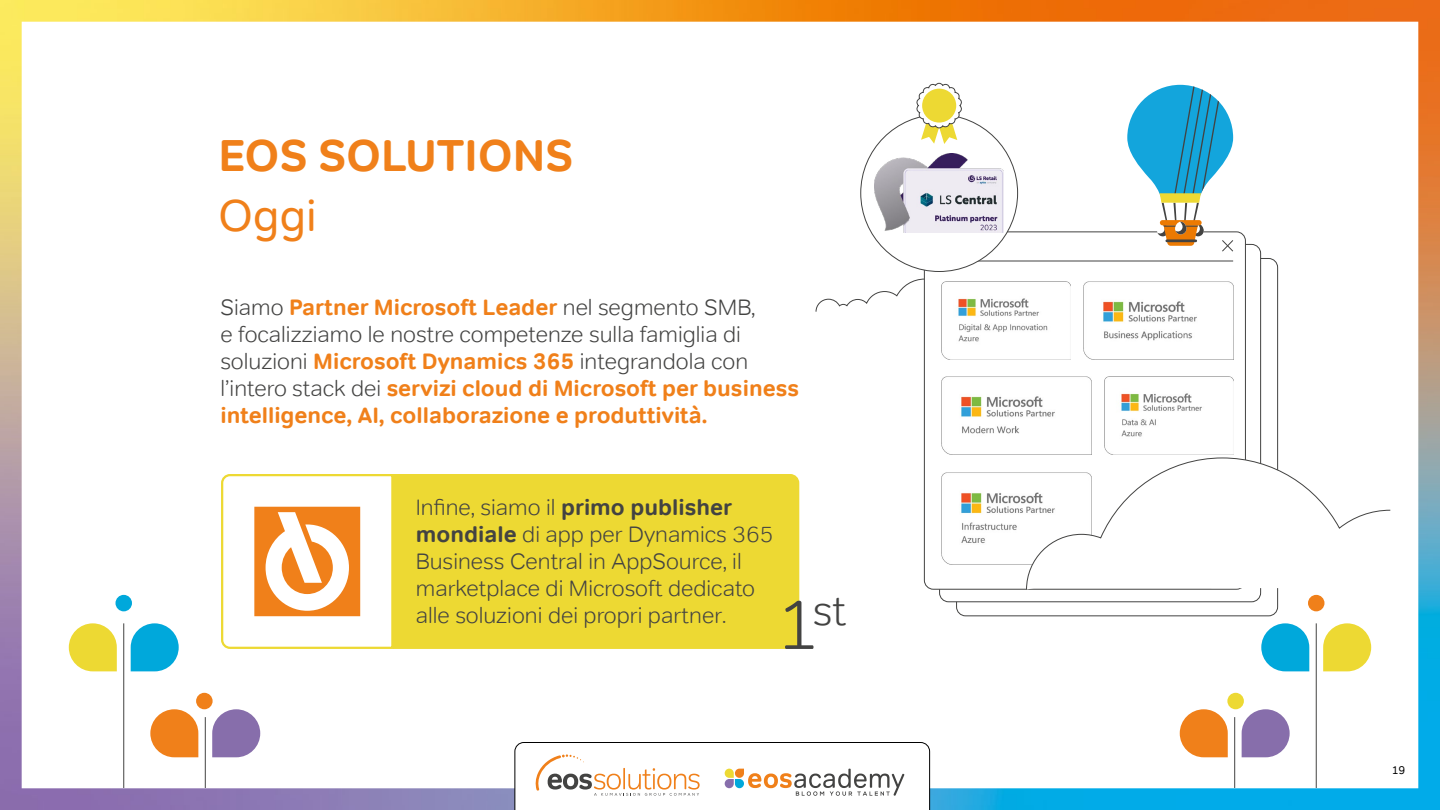
<style>
.page{position:relative;width:1440px;height:810px;background:#fff}
.page>*{position:absolute;margin:0;border:0;box-sizing:border-box;transform-origin:0 0}
.t1{font:700 45px "Tondo";color:#f0801a}
.t2{font:45px "Tondo";color:#f0801a}
.t3{font:300 41.55px "Tondo";color:#434342}
.t4{font:700 22.5px/27px "Tondo";color:#f0801a}
.t5{font:300 22.5px/27px "Tondo";color:#434342}
.t6{font:11.25px "Tondo";color:#000}
.s1{font-weight:300;color:#434342}
.s2{font-weight:700}
.s3{font-size:71.25px}
</style>
<div class="page">
<img style="left:0;top:0;width:1440px;height:810px">
<svg style="left:514px;top:742px;width:416px;height:68px"></svg>
<svg style="left:815px;top:278px;width:109px;height:34px"></svg>
<div style="left:940px;top:244px;width:321px;height:358px;background:#fff;border-radius:9px"></div>
<div style="left:924px;top:232px;width:321px;height:357px;background:#fff;border-radius:9px"></div>
<hr style="left:956px;top:261px;width:277px;height:1px;background:#434342">
<svg style="left:1127px;top:85px;width:107px;height:167px"></svg>
<div style="left:395px;top:474px;width:404px;height:175px;background:#edd933"></div>
<svg style="left:220px;top:473px;width:175px;height:177px"></svg>
<hr style="left:123px;top:623px;width:1px;height:165px;background:#434342">
<hr style="left:205px;top:717px;width:1px;height:71px;background:#434342">
<svg style="left:131px;top:623px;width:48px;height:48px"></svg>
<svg style="left:69px;top:623px;width:48px;height:48px"></svg>
<svg style="left:212px;top:709px;width:48px;height:48px"></svg>
<svg style="left:150px;top:709px;width:48px;height:48px"></svg>
<div style="left:116px;top:595px;width:16px;height:16px;background:#00a8db;border-radius:50%"></div>
<div style="left:196px;top:693px;width:17px;height:16px;background:#f0801a;border-radius:50%"></div>
<hr style="left:1316px;top:623px;width:1px;height:165px;background:#434342">
<hr style="left:1234px;top:717px;width:1px;height:71px;background:#434342">
<svg style="left:1261px;top:623px;width:48px;height:48px"></svg>
<svg style="left:1323px;top:623px;width:48px;height:48px"></svg>
<svg style="left:1180px;top:709px;width:48px;height:48px"></svg>
<svg style="left:1242px;top:709px;width:48px;height:48px"></svg>
<div style="left:1308px;top:595px;width:16px;height:16px;background:#f0801a;border-radius:50%"></div>
<div style="left:1227px;top:693px;width:17px;height:16px;background:#edd933;border-radius:50%"></div>
<img style="left:1105px;top:376px;width:128px;height:79px">
<img style="left:942px;top:281px;width:128px;height:79px">
<img style="left:1084px;top:281px;width:149px;height:79px">
<img style="left:942px;top:376px;width:149px;height:79px">
<img style="left:942px;top:472px;width:84px;height:92px">
<div style="left:861px;top:115px;width:157px;height:157px;background:#fff;border-radius:50%"></div>
<img style="left:875px;top:154px;width:128px;height:78px">
<svg style="left:916px;top:83px;width:46px;height:61px"></svg>
<div style="left:922px;top:89px;width:34px;height:34px;background:#edd933;border-radius:50%"></div>
<svg style="left:1026px;top:457px;width:365px;height:133px"></svg>
<svg style="left:1180px;top:512px;width:161px;height:76px"></svg>
<h1 class="t1" style="left:218px;top:128px;width:356px">EOS SOLUTIONS</h1>
<h1 class="t2" style="left:218px;top:189px;width:100px">Oggi</h1>
<p class="t4" style="left:220px;top:294px;width:580px"><span class="s1">Siamo</span> Partner Microsoft Leader <span class="s1">nel segmento SMB,<br>e focalizziamo le nostre competenze sulla famiglia di soluzioni</span> Microsoft Dynamics 365 <span class="s1">integrandola con l’intero stack dei</span> servizi cloud di Microsoft per business intelligence, AI, collaborazione e produttività.</p>
<p class="t5" style="left:416px;top:494px;width:359px">Infine, siamo il <span class="s2">primo publisher mondiale</span> di app per Dynamics 365<br>Business Central in AppSource, il marketplace di Microsoft dedicato alle soluzioni dei propri partner.</p>
<h2 class="t3" style="left:776px;top:586px;width:72px"><span class="s3">1</span>st</h2>
<p class="t6" style="left:1392px;top:764px;width:15px">19</p>
</div>
